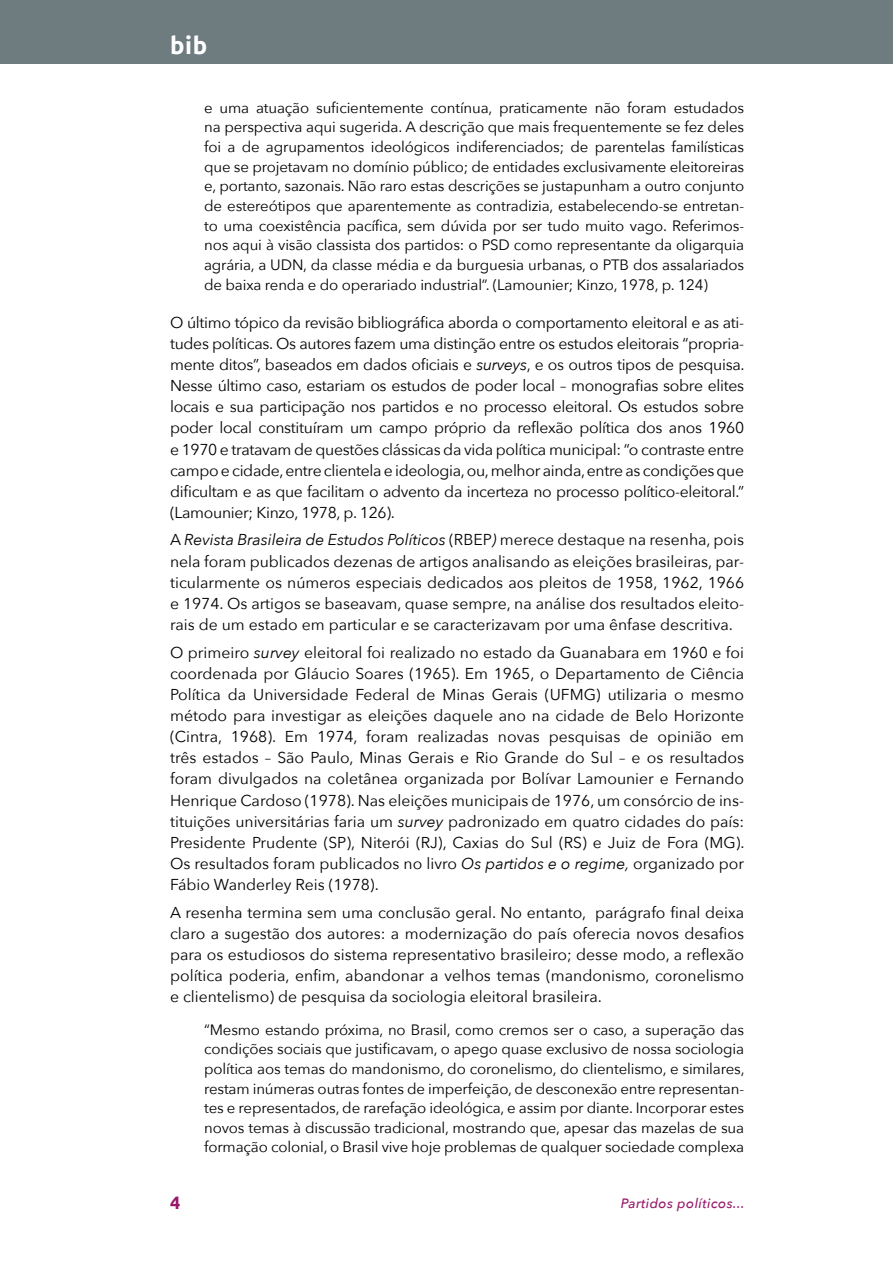
<style>
.page{position:relative;width:893px;height:1263px;background:#fff}
.page>*{position:absolute;margin:0;border:0;box-sizing:border-box;transform-origin:0 0}
.t1{font:700 24px "Ubuntu";color:#fff}
.t2{font:700 18px "Ubuntu";color:#99196a}
.TXT{font:15.75px/21.1px "Avenir Next";color:#000;text-align:justify}
.Citação{font:15px/19.6px "Avenir Next";letter-spacing:-.01em;color:#000;text-align:justify}
.t3{font:italic 500 13.5px "Avenir Next";letter-spacing:.03em;color:#99196a}
.s1{font-style:italic}
</style>
<div class="page">
<div style="left:0;top:0;width:893px;height:64px;background:#6e7c7f"></div>
<h1 class="t1" style="left:170px;top:31px;width:39px">bib</h1>
<p class="Citação" style="left:204px;top:97px;width:542px">e uma atuação suficientemente contínua, praticamente não foram estudados na perspectiva aqui sugerida. A descrição que mais frequentemente se fez deles foi a de agrupamentos ideológicos indiferenciados; de parentelas familísticas que se projetavam no domínio público; de entidades exclusivamente eleitoreiras e, portanto, sazonais. Não raro estas descrições se justapunham a outro conjunto de estereótipos que aparentemente as contradizia, estabelecendo-se entretan&shy;to uma coexistência pacífica, sem dúvida por ser tudo muito vago. Referimos&shy;nos aqui à visão classista dos partidos: o PSD como representante da oligarquia agrária, a UDN, da classe média e da burguesia urbanas, o PTB dos assalariados de baixa renda e do operariado industrial”. (Lamounier; Kinzo, 1978, p. 124)</p>
<p class="TXT" style="left:170px;top:311px;width:576px">O último tópico da revisão bibliográfica aborda o comportamento eleitoral e as ati&shy;tudes políticas. Os autores fazem uma distinção entre os estudos eleitorais “propria&shy;mente ditos”, baseados em dados oficiais e <span class="s1">surveys</span>, e os outros tipos de pesquisa.<br>Nesse último caso, estariam os estudos de poder local – monografias sobre elites locais e sua participação nos partidos e no processo eleitoral. Os estudos sobre poder local constituíram um campo próprio da reflexão política dos anos 1960 e 1970 e tratavam de questões clássicas da vida política municipal: “o contraste entre campo e cidade, entre clientela e ideologia, ou, melhor ainda, entre as condições que dificultam e as que facilitam o advento da incerteza no processo político-eleitoral.” (Lamounier; Kinzo, 1978, p. 126).</p>
<p class="TXT" style="left:170px;top:529px;width:576px">A <span class="s1">Revista Brasileira de Estudos Políticos</span> (RBEP<span class="s1">)</span> merece destaque na resenha, pois nela foram publicados dezenas de artigos analisando as eleições brasileiras, par&shy;ticularmente os números especiais dedicados aos pleitos de 1958, 1962, 1966 e 1974. Os artigos se baseavam, quase sempre, na análise dos resultados eleito&shy;rais de um estado em particular e se caracterizavam por uma ênfase descritiva.</p>
<p class="TXT" style="left:170px;top:641px;width:576px">O primeiro <span class="s1">survey</span> eleitoral foi realizado no estado da Guanabara em 1960 e foi coordenada por Gláucio Soares (1965). Em 1965, o Departamento de Ciência Política da Universidade Federal de Minas Gerais (UFMG) utilizaria o mesmo método para investigar as eleições daquele ano na cidade de Belo Horizonte (Cintra, 1968). Em 1974, foram realizadas novas pesquisas de opinião em três estados – São Paulo, Minas Gerais e Rio Grande do Sul – e os resultados foram divulgados na coletânea organizada por Bolívar Lamounier e Fernando Henrique Cardoso (1978). Nas eleições municipais de 1976, um consórcio de ins&shy;tituições universitárias faria um <span class="s1">survey</span> padronizado em quatro cidades do país:<br>Presidente Prudente (SP), Niterói (RJ), Caxias do Sul (RS) e Juiz de Fora (MG).<br>Os resultados foram publicados no livro <span class="s1">Os partidos e o regime,</span> organizado por Fábio Wanderley Reis (1978).</p>
<p class="TXT" style="left:170px;top:901px;width:576px">A resenha termina sem uma conclusão geral. No entanto, parágrafo final deixa claro a sugestão dos autores: a modernização do país oferecia novos desafios para os estudiosos do sistema representativo brasileiro; desse modo, a reflexão política poderia, enfim, abandonar a velhos temas (mandonismo, coronelismo e clientelismo) de pesquisa da sociologia eleitoral brasileira.</p>
<p class="Citação" style="left:204px;top:1019px;width:542px">“Mesmo estando próxima, no Brasil, como cremos ser o caso, a superação das condições sociais que justificavam, o apego quase exclusivo de nossa sociologia política aos temas do mandonismo, do coronelismo, do clientelismo, e similares, restam inúmeras outras fontes de imperfeição, de desconexão entre representan&shy;tes e representados, de rarefação ideológica, e assim por diante. Incorporar estes novos temas à discussão tradicional, mostrando que, apesar das mazelas de sua formação colonial, o Brasil vive hoje problemas de qualquer sociedade complexa</p>
<p class="t2" style="left:170px;top:1191px;width:12px">4</p>
<p class="t3" style="left:621px;top:1192px;width:125px">Partidos políticos...</p>
</div>
